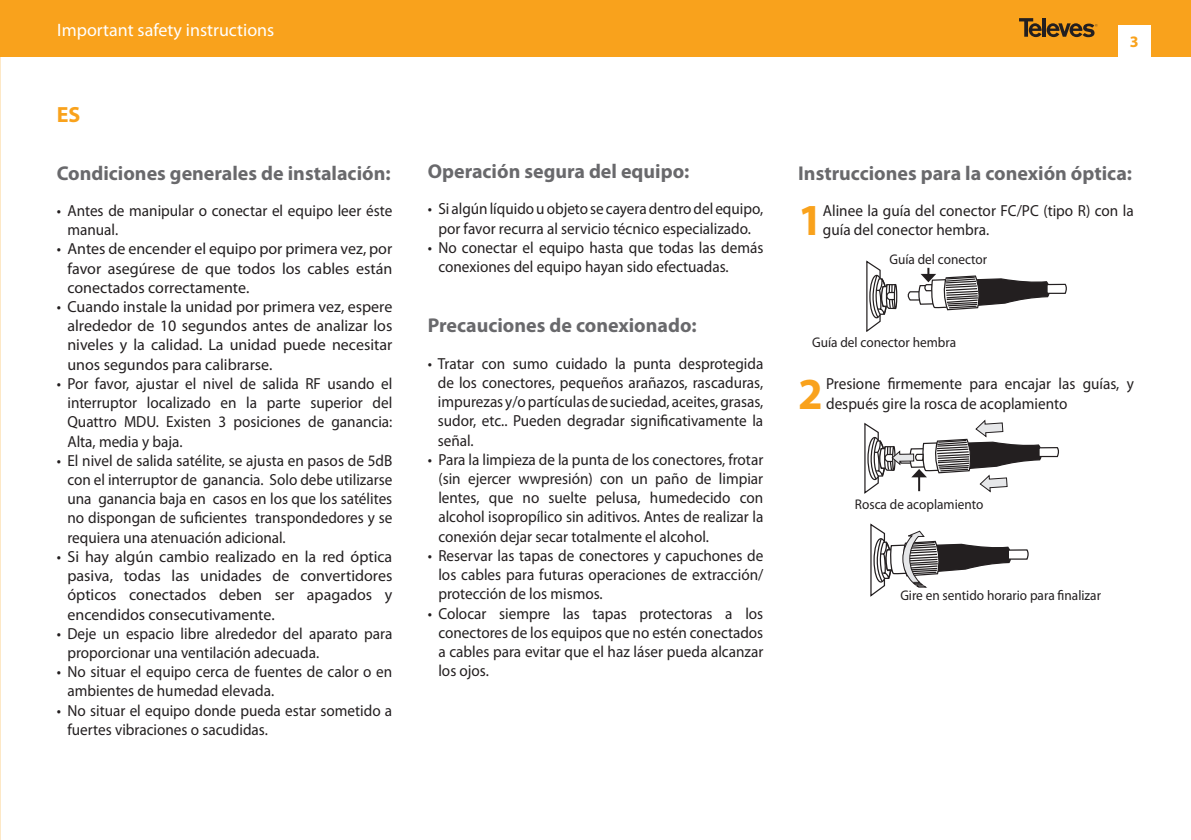
<style>
.page{position:relative;width:1191px;height:840px;background:#fff}
.page>*{position:absolute;margin:0;border:0;box-sizing:border-box;transform-origin:0 0}
.t1{font:700 44.4px "Myriad Pro";color:#f9a21c}
.t2{font:700 22px "Myriad Pro";color:#f9a21c}
.t3{font:700 20px "Myriad Pro";color:#69696c}
.t4{font:18px "Myriad Pro";color:#fff}
.t5{font:16px/19.2px "Myriad Pro";color:#231f20;text-align:justify;scale:.95 1}
.t6{font:700 16px "Myriad Pro";color:#f9a21c}
.t7{font:14px "Myriad Pro";color:#231f20;scale:.95 1}
</style>
<div class="page">
<div style="left:0;top:0;width:1191px;height:57px;background:#f9a21c"></div>
<svg style="left:1019px;top:18px;width:78px;height:19px"></svg>
<div style="left:1118px;top:25px;width:32px;height:33px;background:#fff"></div>
<svg style="left:870px;top:523px;width:158px;height:74px"></svg>
<svg style="left:866px;top:260px;width:200px;height:71px"></svg>
<svg style="left:864px;top:419px;width:194px;height:75px"></svg>
<p class="t4" style="left:57px;top:19px;width:219px">Important safety instructions</p>
<h2 class="t2" style="left:57px;top:100px;width:25px">ES</h2>
<p class="t3" style="left:57px;top:160px;width:335px">Condiciones generales de instalación:</p>
<p class="t5" style="left:67px;top:200px;width:343px;text-indent:-11px">• Antes de manipular o conectar el equipo leer éste manual.</p>
<p class="t5" style="left:67px;top:239px;width:343px;text-indent:-11px">• Antes de encender el equipo por primera vez, por favor asegúrese de que todos los cables están conectados correctamente.</p>
<p class="t5" style="left:67px;top:296px;width:343px;text-indent:-11px">• Cuando instale la unidad por primera vez, espere alrededor de 10 segundos antes de analizar los niveles y la calidad. La unidad puede necesitar unos segundos para calibrarse.</p>
<p class="t5" style="left:67px;top:373px;width:343px;text-indent:-11px">• Por favor, ajustar el nivel de salida RF usando el interruptor localizado en la parte superior del Quattro MDU. Existen 3 posiciones de ganancia:<br>Alta, media y baja.</p>
<p class="t5" style="left:67px;top:450px;width:343px;text-indent:-11px">• El nivel de salida satélite, se ajusta en pasos de 5dB con el interruptor de ganancia. Solo debe utilizarse una ganancia baja en casos en los que los satélites no dispongan de suficientes transpondedores y se requiera una atenuación adicional.</p>
<p class="t5" style="left:67px;top:546px;width:343px;text-indent:-11px">• Si hay algún cambio realizado en la red óptica pasiva, todas las unidades de convertidores ópticos conectados deben ser apagados y encendidos consecutivamente.</p>
<p class="t5" style="left:67px;top:623px;width:343px;text-indent:-11px">• Deje un espacio libre alrededor del aparato para proporcionar una ventilación adecuada.</p>
<p class="t5" style="left:67px;top:661px;width:343px;text-indent:-11px">• No situar el equipo cerca de fuentes de calor o en ambientes de humedad elevada.</p>
<p class="t5" style="left:67px;top:700px;width:343px;text-indent:-11px">• No situar el equipo donde pueda estar sometido a fuertes vibraciones o sacudidas.</p>
<p class="t3" style="left:428px;top:158px;width:263px">Operación segura del equipo:</p>
<p class="t5" style="left:428px;top:199px;width:355px;text-align:center">• Si algún líquido u objeto se cayera dentro del equipo, por favor recurra al servicio técnico especializado.</p>
<p class="t5" style="left:438px;top:237px;width:343px;text-indent:-11px">• No conectar el equipo hasta que todas las demás conexiones del equipo hayan sido efectuadas.</p>
<p class="t3" style="left:428px;top:312px;width:271px">Precauciones de conexionado:</p>
<p class="t5" style="left:438px;top:353px;width:344px;text-indent:-10px">• Tratar con sumo cuidado la punta desprotegida de los conectores, pequeños arañazos, rascaduras, impurezas y/o partículas de suciedad, aceites, grasas, sudor, etc.. Pueden degradar significativamente la señal.</p>
<p class="t5" style="left:438px;top:449px;width:343px;text-indent:-11px">• Para la limpieza de la punta de los conectores, frotar (sin ejercer wwpresión) con un paño de limpiar lentes, que no suelte pelusa, humedecido con alcohol isopropílico sin aditivos. Antes de realizar la conexión dejar secar totalmente el alcohol.</p>
<p class="t5" style="left:438px;top:545px;width:343px;text-indent:-11px">• Reservar las tapas de conectores y capuchones de los cables para futuras operaciones de extracción/ protección de los mismos.</p>
<p class="t5" style="left:438px;top:603px;width:343px;text-indent:-11px">• Colocar siempre las tapas protectoras a los conectores de los equipos que no estén conectados a cables para evitar que el haz láser pueda alcanzar los ojos.</p>
<p class="t6" style="left:1129px;top:31px;width:10px">3</p>
<p class="t3" style="left:798px;top:160px;width:335px">Instrucciones para la conexión óptica:</p>
<h1 class="t1" style="left:798px;top:191px;width:26px">1</h1>
<p class="t5" style="left:823px;top:200px;width:329px">Alinee la guía del conector FC/PC (tipo R) con la guía del conector hembra.</p>
<p class="t7" style="left:889px;top:250px;width:104px">Guía del conector</p>
<p class="t7" style="left:812px;top:333px;width:153px">Guía del conector hembra</p>
<h1 class="t1" style="left:798px;top:364px;width:26px">2</h1>
<p class="t5" style="left:826px;top:374px;width:325px">Presione firmemente para encajar las guías, y después gire la rosca de acoplamiento</p>
<p class="t7" style="left:855px;top:495px;width:137px">Rosca de acoplamiento</p>
<p class="t7" style="left:900px;top:586px;width:213px">Gire en sentido horario para finalizar</p>
</div>
